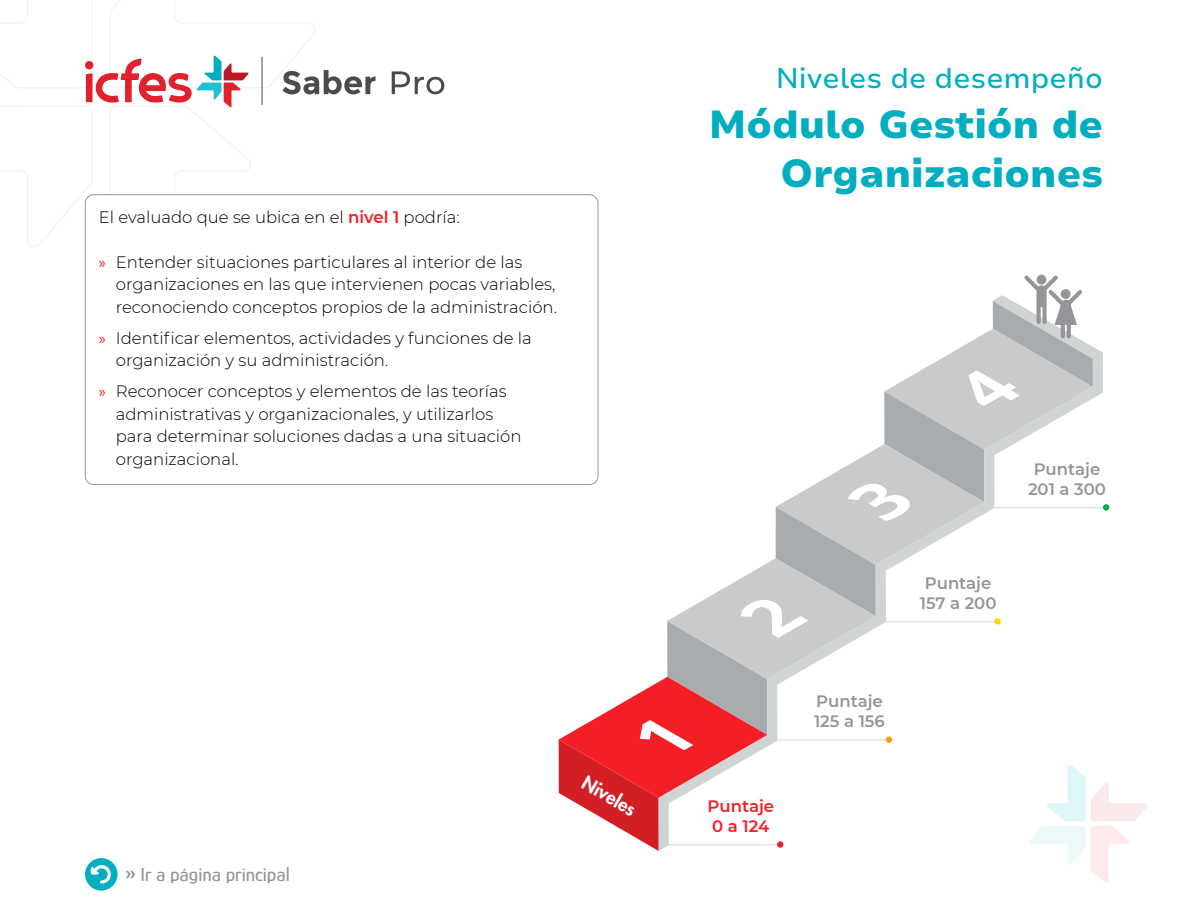
<style>
.page{position:relative;width:1188px;height:918px;background:#fff}
.page>*{position:absolute;margin:0;border:0;box-sizing:border-box;transform-origin:0 0}
.t1{font:900 39px/49.5px "Nunito Sans 7 pt";color:#00aec0;text-align:right}
.t2{font:500 28.5px "Nunito Sans 7 pt";color:#00aec0}
.t3{font:500 19.5px "Glory";color:#939599}
.t4{font:800 18.6px "Futura Std";color:#fff}
.Descriptores{font:300 16.5px/22.5px "Montserrat";color:#000}
.t5{font:600 16.5px/19.8px "Montserrat";color:#939599;text-align:center}
.t6{font:600 16.5px/19.8px "Montserrat";color:#f41e26}
.s1{font-weight:600;color:#f41e26}
.s2{font-family:"Myriad Pro";font-weight:400;color:#f41e26}
.s3{font-weight:700}
</style>
<div class="page">
<div style="left:85px;top:858px;width:33px;height:33px;background:#00aec0;border-radius:50%"></div>
<svg style="left:90px;top:865px;width:24px;height:20px"></svg>
<svg style="left:392px;top:71px;width:52px;height:23px"></svg>
<svg style="left:0;top:0;width:376px;height:312px"></svg>
<svg style="left:559px;top:275px;width:589px;height:608px"></svg>
<hr style="left:668px;top:844px;width:109px;height:1px;background:#d1d4d4">
<div style="left:777px;top:841px;width:6px;height:7px;background:#f41e26;border-radius:50%"></div>
<hr style="left:777px;top:740px;width:109px;height:1px;background:#d1d4d4">
<div style="left:886px;top:736px;width:6px;height:7px;background:#ff9e00;border-radius:50%"></div>
<hr style="left:886px;top:621px;width:108px;height:1px;background:#d1d4d4">
<svg style="left:994px;top:618px;width:7px;height:7px"></svg>
<hr style="left:994px;top:507px;width:109px;height:1px;background:#d1d4d4">
<div style="left:1103px;top:504px;width:6px;height:7px;background:#00af43;border-radius:50%"></div>
<div style="left:85px;top:195px;width:513px;height:290px;background:#fff;border-radius:9px"></div>
<div style="left:85px;top:194px;width:513px;height:291px;border:1px solid #939599;border-radius:9px"></div>
<p class="Descriptores" style="left:99px;top:205px;width:362px">El evaluado que se ubica en el <span class="s1">nivel 1</span> podría:</p>
<p class="Descriptores" style="left:116px;top:250px;width:443px;text-indent:-17px"><span class="s2">»</span> Entender situaciones particulares al interior de las organizaciones en las que intervienen pocas variables, reconociendo conceptos propios de la administración.</p>
<p class="Descriptores" style="left:116px;top:326px;width:417px;text-indent:-17px"><span class="s2">»</span> Identificar elementos, actividades y funciones de la organización y su administración.</p>
<p class="Descriptores" style="left:116px;top:380px;width:407px;text-indent:-17px"><span class="s2">»</span> Reconocer conceptos y elementos de las teorías administrativas y organizacionales, y utilizarlos para determinar soluciones dadas a una situación organizacional.</p>
<p class="t3" style="left:125px;top:862px;width:167px"><span class="s3">»</span> Ir a página principal</p>
<p class="t4" style="left:590px;top:771px;width:60px;rotate:30deg">Niveles</p>
<h2 class="t2" style="left:776px;top:58px;width:329px">Niveles de desempeño</h2>
<h1 class="t1" style="left:709px;top:98px;width:396px">Módulo Gestión de<br>Organizaciones</h1>
<p class="t6" style="left:708px;top:796px;width:68px">Puntaje<br>0 a 124</p>
<p class="t5" style="left:814px;top:691px;width:72px;text-align:left">Puntaje<br>125 a 156</p>
<p class="t5" style="left:1028px;top:459px;width:79px">Puntaje<br>201 a 300</p>
<p class="t5" style="left:920px;top:573px;width:78px">Puntaje<br>157 a 200</p>
</div>
